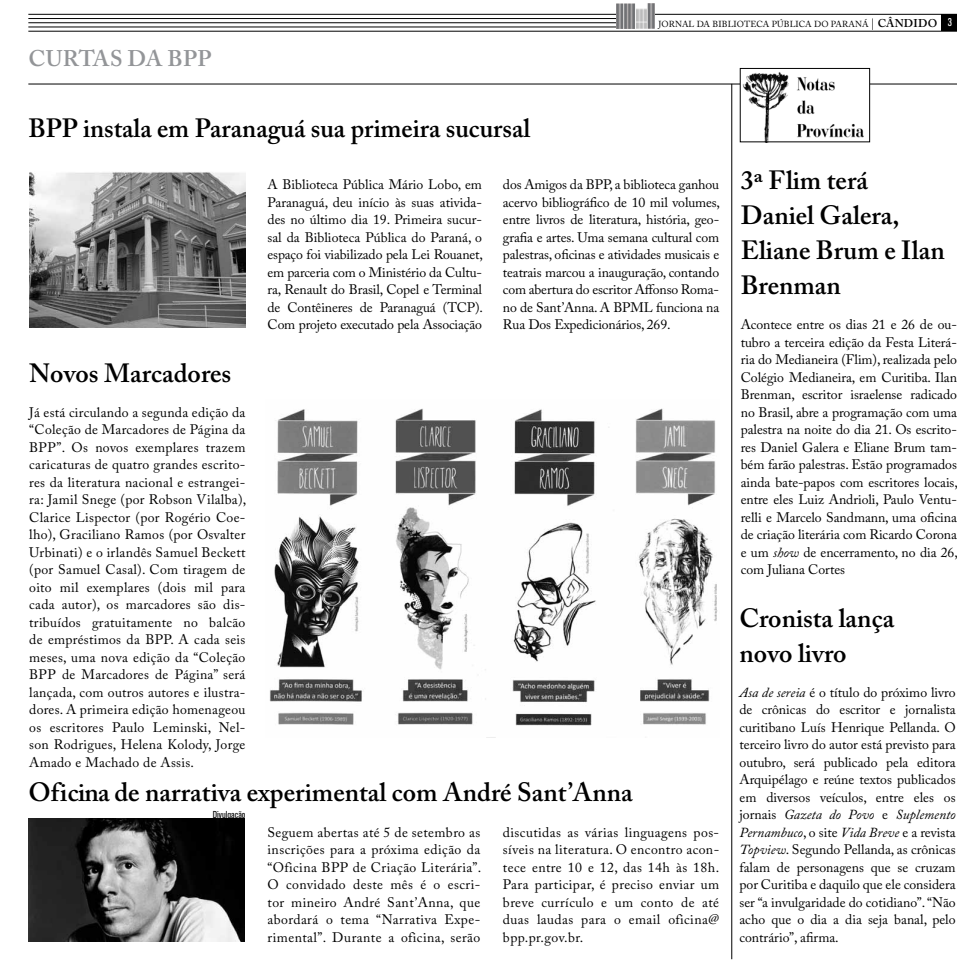
<style>
.page{position:relative;width:957px;height:978px;background:#fff}
.page>*{position:absolute;margin:0;border:0;box-sizing:border-box;transform-origin:0 0}
.t1{font:600 26.25px/35px "Adobe Caslon Pro";color:#000}
.t2{font:600 22.5px "Adobe Caslon Pro";letter-spacing:.015em;color:#939598}
.t3{font:13.75px/17.5px "Adobe Caslon Pro";color:#000;text-align:justify}
.t4{font:condensed 10px "Akzidenz Grotesk BQ";color:#000}
.t5{font:8.75px "Adobe Caslon Pro";letter-spacing:.015em;color:#000}
.s1{font-size:11.25px}
.s2{font-weight:600;font-size:11.25px}
.s3{font-family:"Akzidenz Grotesk BQ";font-stretch:condensed;font-size:11.25px;color:#fff}
.s4{font-style:italic}
</style>
<div class="page">
<hr style="left:28px;top:14px;width:929px;height:1px;background:#000">
<hr style="left:28px;top:18px;width:589px;height:1px;background:#000">
<hr style="left:28px;top:23px;width:589px;height:1px;background:#000">
<hr style="left:28px;top:27px;width:589px;height:1px;background:#000">
<hr style="left:28px;top:31px;width:929px;height:1px;background:#000">
<div style="left:941px;top:14px;width:16px;height:17px;background:#000"></div>
<img style="left:617px;top:4px;width:37px;height:25px">
<hr style="left:28px;top:84px;width:929px;height:1px;background:#000">
<hr style="left:731px;top:84px;width:1px;height:875px;background:#000">
<img style="left:269px;top:408px;width:449px;height:330px">
<img style="left:29px;top:819px;width:215px;height:123px">
<img style="left:29px;top:172px;width:216px;height:156px">
<div style="left:740px;top:61px;width:130px;height:81px;background:linear-gradient(to right,#fbfbfb,#fbfbfb)"></div>
<img style="left:742px;top:70px;width:126px;height:70px">
<div style="left:740px;top:68px;width:130px;height:74px;border:1px solid #000"></div>
<h2 class="t2" style="left:29px;top:45px;width:184px">curtas da bpp</h2>
<h1 class="t1" style="left:28px;top:110px;width:18px">BPP</h1>
<h1 class="t1" style="left:83px;top:110px;width:448px">instala em Paranaguá sua primeira sucursal</h1>
<p class="t5" style="left:658px;top:18px;width:295px">jornal da biblioteca pública do paraná <span class="s1">|</span> <span class="s2">Cândido</span> <span class="s3">3</span></p>
<h1 class="t1" style="left:29px;top:355px;width:203px">Novos Marcadores</h1>
<p class="t3" style="left:29px;top:403px;width:219px">Já está circulando a segunda edição da “Coleção de Marcadores de Página da BPP”. Os novos exemplares trazem caricaturas de quatro grandes escrito&shy;res da literatura nacional e estrangei&shy;ra: Jamil Snege (por Robson Vilalba), Clarice Lispector (por Rogério Coe&shy;lho), Graciliano Ramos (por Osvalter Urbinati) e o irlandês Samuel Beckett (por Samuel Casal). Com tiragem de oito mil exemplares (dois mil para cada autor), os marcadores são dis&shy;tribuídos gratuitamente no balcão de empréstimos da BPP. A cada seis meses, uma nova edição da “Coleção BPP de Marcadores de Página” será lançada, com outros autores e ilustra&shy;dores. A primeira edição homenageou os escritores Paulo Leminski, Nel&shy;son Rodrigues, Helena Kolody, Jorge Amado e Machado de Assis.</p>
<p class="t3" style="left:267px;top:176px;width:217px">A Biblioteca Pública Mário Lobo, em Paranaguá, deu início às suas ativida&shy;des no último dia 19. Primeira sucur&shy;sal da Biblioteca Pública do Paraná, o espaço foi viabilizado pela Lei Rouanet, em parceria com o Ministério da Cultu&shy;ra, Renault do Brasil, Copel e Terminal de Contêineres de Paranaguá (TCP).<br>Com projeto executado pela Associação</p>
<p class="t3" style="left:503px;top:176px;width:219px">dos Amigos da BPP, a biblioteca ganhou acervo bibliográfico de 10 mil volumes, entre livros de literatura, história, geo&shy;grafia e artes. Uma semana cultural com palestras, oficinas e atividades musicais e teatrais marcou a inauguração, contando com abertura do escritor Affonso Roma&shy;no de Sant’Anna. A BPML funciona na Rua Dos Expedicionários, 269.</p>
<h1 class="t1" style="left:28px;top:775px;width:606px">Oficina de narrativa experimental com André Sant’Anna</h1>
<p class="t4" style="left:213px;top:809px;width:34px">Divulgação</p>
<p class="t3" style="left:267px;top:823px;width:215px">Seguem abertas até 5 de setembro as inscrições para a próxima edição da “Oficina BPP de Criação Literária”.<br>O convidado deste mês é o escri&shy;tor mineiro André Sant’Anna, que abordará o tema “Narrativa Expe&shy;rimental”. Durante a oficina, serão</p>
<p class="t3" style="left:503px;top:823px;width:218px">discutidas as várias linguagens pos&shy;síveis na literatura. O encontro acon&shy;tece entre 10 e 12, das 14h às 18h.<br>Para participar, é preciso enviar um breve currículo e um conto de até duas laudas para o email oficina@ bpp.pr.gov.br.</p>
<h1 class="t1" style="left:741px;top:163px;width:205px">3ª Flim terá<br>Daniel Galera,<br>Eliane Brum e Ilan<br>Brenman</h1>
<p class="t3" style="left:741px;top:316px;width:219px">Acontece entre os dias 21 e 26 de ou&shy;tubro a terceira edição da Festa Literá&shy;ria do Medianeira (Flim), realizada pelo Colégio Medianeira, em Curitiba. Ilan Brenman, escritor israelense radicado no Brasil, abre a programação com uma palestra na noite do dia 21. Os escrito&shy;res Daniel Galera e Eliane Brum tam&shy;bém farão palestras. Estão programados ainda bate-papos com escritores locais, entre eles Luiz Andrioli, Paulo Ventu&shy;relli e Marcelo Sandmann, uma oficina de criação literária com Ricardo Corona e um <span class="s4">show</span> de encerramento, no dia 26, com Juliana Cortes</p>
<h1 class="t1" style="left:739px;top:600px;width:157px">Cronista lança novo livro</h1>
<p class="t3" style="left:739px;top:683px;width:218px"><span class="s4">Asa de sereia</span> é o título do próximo livro de crônicas do escritor e jornalista curitibano Luís Henrique Pellanda. O terceiro livro do autor está previsto para outubro, será publicado pela editora Arquipélago e reúne textos publicados em diversos veículos, entre eles os jornais <span class="s4">Gazeta do Povo</span> e <span class="s4">Suplemento Pernambuco</span>, o site <span class="s4">Vida Breve</span> e a revista <span class="s4">Topview</span>. Segundo Pellanda, as crônicas falam de personagens que se cruzam por Curitiba e daquilo que ele considera ser “a invulgaridade do cotidiano”. “Não acho que o dia a dia seja banal, pelo contrário”, afirma.</p>
</div>
